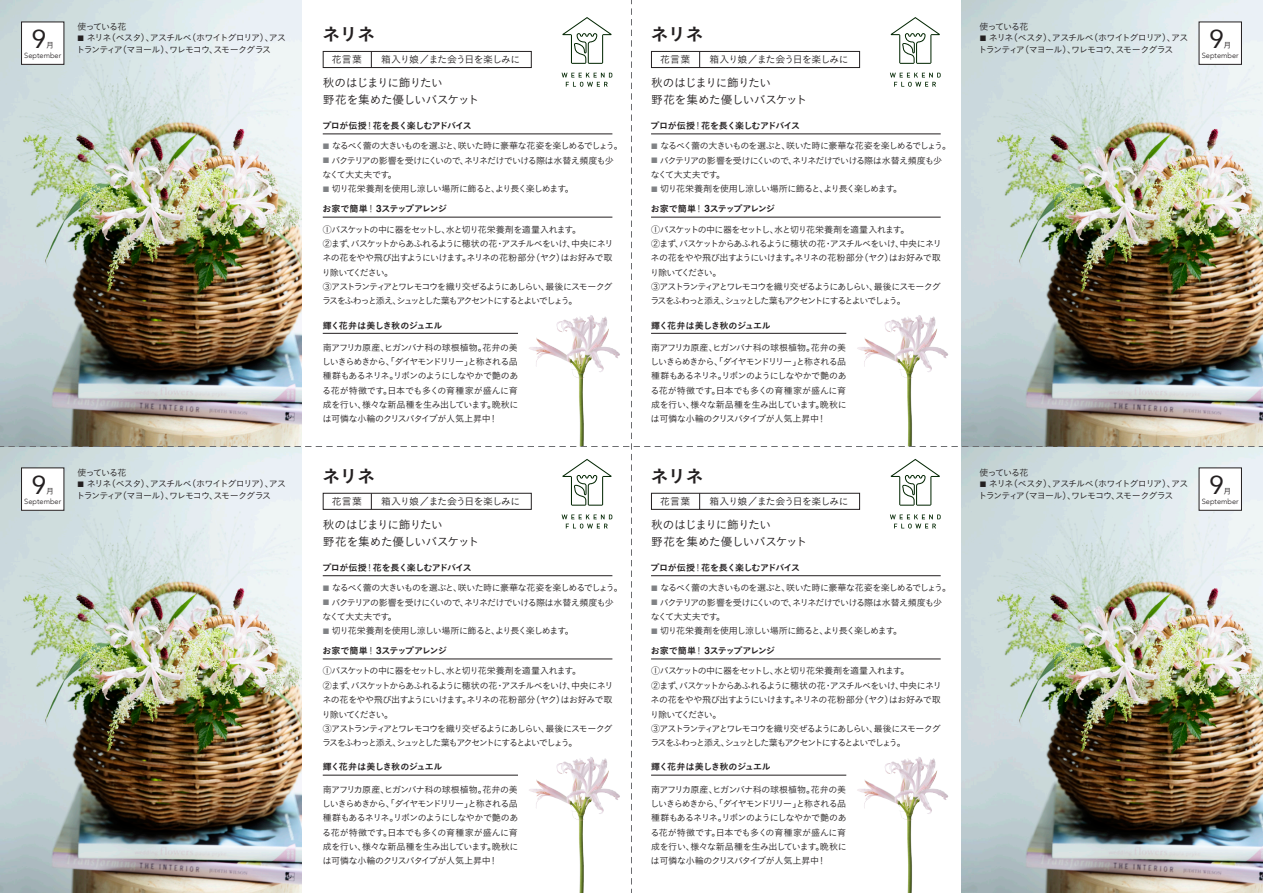
<style>
.page{position:relative;width:1263px;height:893px;background:#fff}
.page>*{position:absolute;margin:0;border:0;box-sizing:border-box;transform-origin:0 0}
.t1{font:25.8px "Avenir";color:#231f20}
.t2{font:18px "Koburina Go Std W6";letter-spacing:-.03em;color:#231f20}
.t3{font:11.7px/17px "Koburina Go Std W3";letter-spacing:-.055em;color:#231f20}
.t4{font:9.9px "Koburina Go Std W3";letter-spacing:-.075em;color:#231f20}
.t5{font:9px/14.4px "Koburina Go Std W3";letter-spacing:-.1em;color:#231f20;text-align:justify}
.t6{font:9px/14.4px "Koburina Go Std W3";letter-spacing:-.12em;color:#231f20}
.t7{font:9px "Koburina Go Std W6";letter-spacing:-.065em;color:#231f20}
.t8{font:9px/14.4px "Koburina Go Std W3";letter-spacing:-.08em;color:#231f20}
.t9{font:7.95px "Koburina Go Std W3";color:#231f20}
.t10{font:300 7.5px "Avenir";color:#231f20}
.s1{font-size:7.2px}
.s2{font-family:"Koburina Go Std W3"}
.s3{font-size:7.2px;color:#808285}
.s4{font-family:"Helvetica";font-weight:700;font-size:9.9px}
</style>
<div class="page">
<img style="left:0;top:0;width:1263px;height:893px">
<h1 class="t1" style="left:32px;top:23px;width:16px">9</h1>
<p class="t9" style="left:46px;top:39px;width:9px">月</p>
<p class="t10" style="left:24px;top:50px;width:38px">September</p>
<p class="t5" style="left:77px;top:19px;width:50px">使っている花</p>
<p class="t5" style="left:76px;top:32px;width:212px;line-height:11.7px"><span class="s1">■</span> ネリネ（ベスタ）、アスチルベ（ホワイトグロリア）、アストランティア（マヨール）、ワレモコウ、スモークグラス</p>
<h2 class="t2" style="left:322px;top:21px;width:55px">ネリネ</h2>
<p class="t4" style="left:332px;top:52px;width:32px">花言葉</p>
<p class="t4" style="left:381px;top:52px;width:141px">箱入り娘／また会う日を楽しみに</p>
<h2 class="t2" style="left:650px;top:21px;width:55px">ネリネ</h2>
<p class="t4" style="left:660px;top:52px;width:32px">花言葉</p>
<p class="t4" style="left:709px;top:52px;width:141px">箱入り娘／また会う日を楽しみに</p>
<p class="t5" style="left:979px;top:19px;width:50px">使っている花</p>
<p class="t5" style="left:978px;top:32px;width:212px;line-height:11.7px"><span class="s1">■</span> ネリネ（ベスタ）、アスチルベ（ホワイトグロリア）、アストランティア（マヨール）、ワレモコウ、スモークグラス</p>
<h1 class="t1" style="left:1209px;top:23px;width:16px">9</h1>
<p class="t9" style="left:1223px;top:39px;width:9px">月</p>
<p class="t10" style="left:1202px;top:50px;width:38px">September</p>
<p class="t3" style="left:323px;top:74px;width:158px">秋のはじまりに飾りたい<br>野花を集めた優しいバスケット</p>
<p class="t3" style="left:651px;top:74px;width:158px">秋のはじまりに飾りたい<br>野花を集めた優しいバスケット</p>
<p class="t7" style="left:322px;top:119px;width:151px">プロが伝授<span class="s2">！</span>花を長く楽しむアドバイス</p>
<p class="t7" style="left:651px;top:119px;width:151px">プロが伝授<span class="s2">！</span>花を長く楽しむアドバイス</p>
<p class="t5" style="left:323px;top:139px;width:302px"><span class="s3">■</span> なるべく蕾の大きいものを選ぶと、咲いた時に豪華な花姿を楽しめるでしょう。</p>
<p class="t8" style="left:322px;top:153px;width:293px"><span class="s3">■</span> バクテリアの影響を受けにくいので、ネリネだけでいける際は水替え頻度も少なくて大丈夫です。</p>
<p class="t5" style="left:323px;top:182px;width:253px"><span class="s3">■</span> 切り花栄養剤を使用し涼しい場所に飾ると、より長く楽しめます。</p>
<p class="t5" style="left:651px;top:139px;width:302px"><span class="s3">■</span> なるべく蕾の大きいものを選ぶと、咲いた時に豪華な花姿を楽しめるでしょう。</p>
<p class="t8" style="left:651px;top:153px;width:293px"><span class="s3">■</span> バクテリアの影響を受けにくいので、ネリネだけでいける際は水替え頻度も少なくて大丈夫です。</p>
<p class="t5" style="left:651px;top:182px;width:253px"><span class="s3">■</span> 切り花栄養剤を使用し涼しい場所に飾ると、より長く楽しめます。</p>
<p class="t7" style="left:322px;top:202px;width:126px">お家で簡単<span class="s2">！</span><span class="s4">3</span>ステップアレンジ</p>
<p class="t6" style="left:322px;top:222px;width:293px">①バスケットの中に器をセットし、水と切り花栄養剤を適量入れます。<br>②まず、バスケットからあふれるように穂状の花・アスチルベをいけ、中央にネリネの花をやや飛び出すようにいけます。ネリネの花粉部分（ヤク）はお好みで取り除いてください。<br>③アストランティアとワレモコウを織り交ぜるようにあしらい、最後にスモークグラスをふわっと添え、シュッとした葉もアクセントにするとよいでしょう。</p>
<p class="t7" style="left:651px;top:202px;width:126px">お家で簡単<span class="s2">！</span><span class="s4">3</span>ステップアレンジ</p>
<p class="t6" style="left:650px;top:222px;width:293px">①バスケットの中に器をセットし、水と切り花栄養剤を適量入れます。<br>②まず、バスケットからあふれるように穂状の花・アスチルベをいけ、中央にネリネの花をやや飛び出すようにいけます。ネリネの花粉部分（ヤク）はお好みで取り除いてください。<br>③アストランティアとワレモコウを織り交ぜるようにあしらい、最後にスモークグラスをふわっと添え、シュッとした葉もアクセントにするとよいでしょう。</p>
<p class="t7" style="left:323px;top:318px;width:121px">輝く花弁は美しき秋のジュエル</p>
<p class="t7" style="left:651px;top:318px;width:121px">輝く花弁は美しき秋のジュエル</p>
<p class="t5" style="left:322px;top:340px;width:198px">南アフリカ原産、ヒガンバナ科の球根植物。花弁の美しいきらめきから、「ダイヤモンドリリー」と称される品種群もあるネリネ。リボンのようにしなやかで艶のある花が特徴です。日本でも多くの育種家が盛んに育成を行い、様々な新品種を生み出しています。晩秋には可憐な小輪のクリスパタイプが人気上昇中！</p>
<p class="t5" style="left:650px;top:340px;width:198px">南アフリカ原産、ヒガンバナ科の球根植物。花弁の美しいきらめきから、「ダイヤモンドリリー」と称される品種群もあるネリネ。リボンのようにしなやかで艶のある花が特徴です。日本でも多くの育種家が盛んに育成を行い、様々な新品種を生み出しています。晩秋には可憐な小輪のクリスパタイプが人気上昇中！</p>
<h1 class="t1" style="left:32px;top:468px;width:16px">9</h1>
<p class="t9" style="left:46px;top:485px;width:9px">月</p>
<p class="t10" style="left:24px;top:496px;width:38px">September</p>
<p class="t5" style="left:77px;top:465px;width:50px">使っている花</p>
<p class="t5" style="left:76px;top:478px;width:212px;line-height:11.7px"><span class="s1">■</span> ネリネ（ベスタ）、アスチルベ（ホワイトグロリア）、アストランティア（マヨール）、ワレモコウ、スモークグラス</p>
<h2 class="t2" style="left:322px;top:463px;width:55px">ネリネ</h2>
<p class="t4" style="left:332px;top:493px;width:32px">花言葉</p>
<p class="t4" style="left:381px;top:493px;width:141px">箱入り娘／また会う日を楽しみに</p>
<h2 class="t2" style="left:650px;top:463px;width:55px">ネリネ</h2>
<p class="t4" style="left:660px;top:493px;width:32px">花言葉</p>
<p class="t4" style="left:709px;top:493px;width:141px">箱入り娘／また会う日を楽しみに</p>
<p class="t5" style="left:979px;top:465px;width:50px">使っている花</p>
<p class="t5" style="left:978px;top:478px;width:212px;line-height:11.7px"><span class="s1">■</span> ネリネ（ベスタ）、アスチルベ（ホワイトグロリア）、アストランティア（マヨール）、ワレモコウ、スモークグラス</p>
<h1 class="t1" style="left:1209px;top:468px;width:16px">9</h1>
<p class="t9" style="left:1223px;top:485px;width:9px">月</p>
<p class="t10" style="left:1202px;top:496px;width:38px">September</p>
<p class="t3" style="left:323px;top:516px;width:158px">秋のはじまりに飾りたい<br>野花を集めた優しいバスケット</p>
<p class="t3" style="left:651px;top:516px;width:158px">秋のはじまりに飾りたい<br>野花を集めた優しいバスケット</p>
<p class="t7" style="left:322px;top:561px;width:151px">プロが伝授<span class="s2">！</span>花を長く楽しむアドバイス</p>
<p class="t7" style="left:651px;top:561px;width:151px">プロが伝授<span class="s2">！</span>花を長く楽しむアドバイス</p>
<p class="t5" style="left:323px;top:580px;width:302px"><span class="s3">■</span> なるべく蕾の大きいものを選ぶと、咲いた時に豪華な花姿を楽しめるでしょう。</p>
<p class="t8" style="left:322px;top:595px;width:293px"><span class="s3">■</span> バクテリアの影響を受けにくいので、ネリネだけでいける際は水替え頻度も少なくて大丈夫です。</p>
<p class="t5" style="left:323px;top:624px;width:253px"><span class="s3">■</span> 切り花栄養剤を使用し涼しい場所に飾ると、より長く楽しめます。</p>
<p class="t5" style="left:651px;top:580px;width:302px"><span class="s3">■</span> なるべく蕾の大きいものを選ぶと、咲いた時に豪華な花姿を楽しめるでしょう。</p>
<p class="t8" style="left:651px;top:595px;width:293px"><span class="s3">■</span> バクテリアの影響を受けにくいので、ネリネだけでいける際は水替え頻度も少なくて大丈夫です。</p>
<p class="t5" style="left:651px;top:624px;width:253px"><span class="s3">■</span> 切り花栄養剤を使用し涼しい場所に飾ると、より長く楽しめます。</p>
<p class="t7" style="left:322px;top:644px;width:126px">お家で簡単<span class="s2">！</span><span class="s4">3</span>ステップアレンジ</p>
<p class="t6" style="left:322px;top:664px;width:293px">①バスケットの中に器をセットし、水と切り花栄養剤を適量入れます。<br>②まず、バスケットからあふれるように穂状の花・アスチルベをいけ、中央にネリネの花をやや飛び出すようにいけます。ネリネの花粉部分（ヤク）はお好みで取り除いてください。<br>③アストランティアとワレモコウを織り交ぜるようにあしらい、最後にスモークグラスをふわっと添え、シュッとした葉もアクセントにするとよいでしょう。</p>
<p class="t7" style="left:651px;top:644px;width:126px">お家で簡単<span class="s2">！</span><span class="s4">3</span>ステップアレンジ</p>
<p class="t6" style="left:650px;top:664px;width:293px">①バスケットの中に器をセットし、水と切り花栄養剤を適量入れます。<br>②まず、バスケットからあふれるように穂状の花・アスチルベをいけ、中央にネリネの花をやや飛び出すようにいけます。ネリネの花粉部分（ヤク）はお好みで取り除いてください。<br>③アストランティアとワレモコウを織り交ぜるようにあしらい、最後にスモークグラスをふわっと添え、シュッとした葉もアクセントにするとよいでしょう。</p>
<p class="t7" style="left:323px;top:760px;width:121px">輝く花弁は美しき秋のジュエル</p>
<p class="t7" style="left:651px;top:760px;width:121px">輝く花弁は美しき秋のジュエル</p>
<p class="t5" style="left:322px;top:782px;width:198px">南アフリカ原産、ヒガンバナ科の球根植物。花弁の美しいきらめきから、「ダイヤモンドリリー」と称される品種群もあるネリネ。リボンのようにしなやかで艶のある花が特徴です。日本でも多くの育種家が盛んに育成を行い、様々な新品種を生み出しています。晩秋には可憐な小輪のクリスパタイプが人気上昇中！</p>
<p class="t5" style="left:650px;top:782px;width:198px">南アフリカ原産、ヒガンバナ科の球根植物。花弁の美しいきらめきから、「ダイヤモンドリリー」と称される品種群もあるネリネ。リボンのようにしなやかで艶のある花が特徴です。日本でも多くの育種家が盛んに育成を行い、様々な新品種を生み出しています。晩秋には可憐な小輪のクリスパタイプが人気上昇中！</p>
</div>
